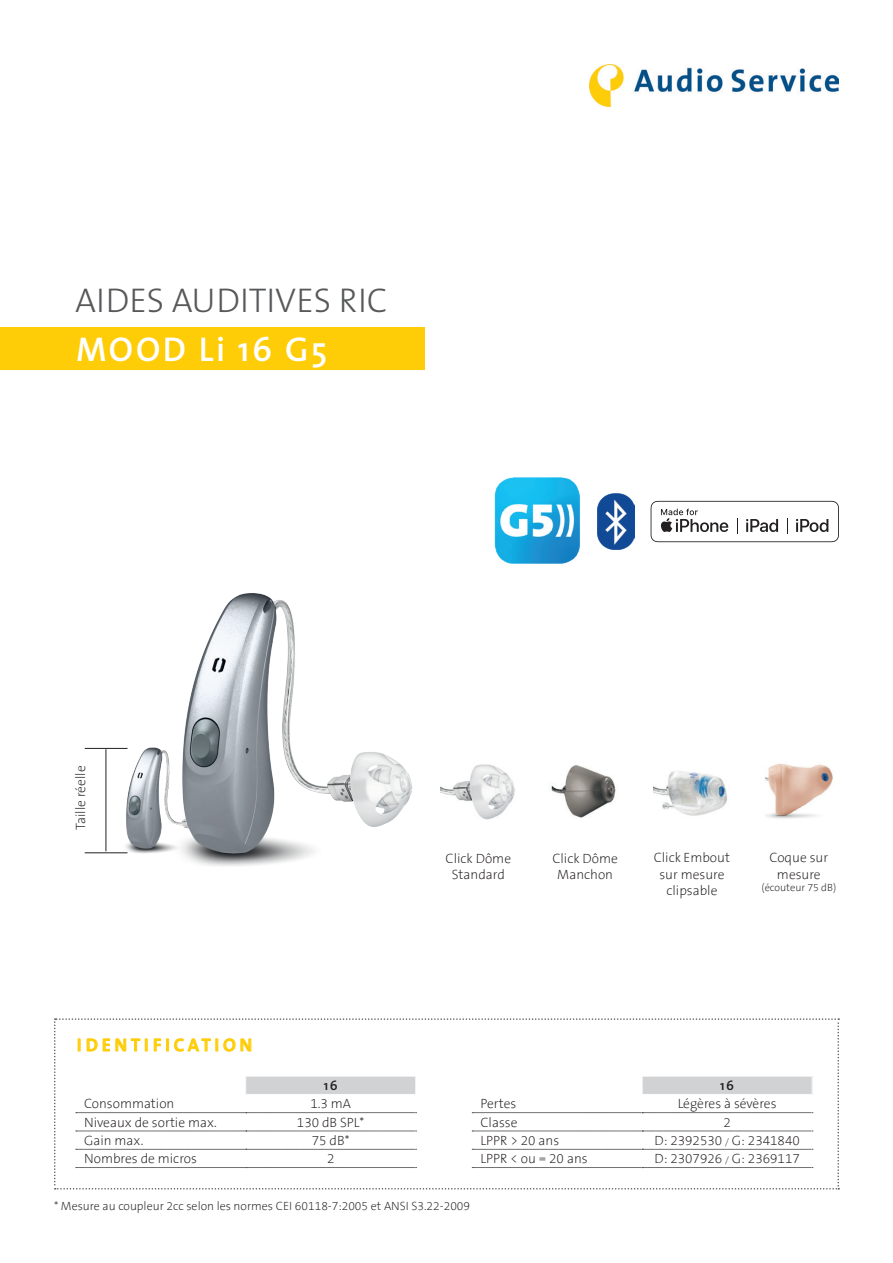
<style>
.page{position:relative;width:893px;height:1263px;background:#fff}
.page>*{position:absolute;margin:0;border:0;box-sizing:border-box;transform-origin:0 0}
.t1{font:300 34.5px "The Sans";color:#57585a}
.t2{font:600 34.5px "The Sans";letter-spacing:.075em;color:#fff}
.t3{font:600 18px "The Sans";letter-spacing:.215em;color:#fecd08}
.t4{font:200 13.5px/16.2px "The Sans B2";color:#231f20;text-align:center}
.t5{font:600 13.5px "The Sans";color:#231f20}
.t6{font:200 12px "The Sans B2";color:#231f20}
.t7{font:200 10.5px "The Sans B2";color:#231f20}
.s1{font-style:inherit}
.s2{font-size:9px}
</style>
<div class="page">
<img style="left:590px;top:64px;width:249px;height:43px">
<div style="left:0;top:327px;width:424px;height:43px;background:#fecd08"></div>
<hr style="left:106px;top:749px;width:1px;height:102px;background:#231f20">
<hr style="left:85px;top:748px;width:42px;height:1px;background:#231f20">
<hr style="left:85px;top:852px;width:42px;height:1px;background:#231f20">
<img style="left:117px;top:747px;width:45px;height:107px">
<img style="left:465px;top:764px;width:50px;height:56px">
<img style="left:551px;top:765px;width:65px;height:53px">
<img style="left:654px;top:771px;width:73px;height:45px">
<img style="left:765px;top:763px;width:68px;height:56px">
<img style="left:162px;top:593px;width:303px;height:273px">
<svg style="left:54px;top:1018px;width:785px;height:171px"></svg>
<svg style="left:651px;top:501px;width:188px;height:41px"></svg>
<img style="left:494px;top:477px;width:86px;height:87px">
<img style="left:597px;top:493px;width:37px;height:57px">
<h1 class="t1" style="left:75px;top:272px;width:314px">AIDES AUDITIVES RIC</h1>
<h1 class="t2" style="left:76px;top:320px;width:253px">MOOD <span class="s1">Li</span> 16 G5</h1>
<p class="t4" style="left:73px;top:830px;width:66px;rotate:-90deg">Taille réelle</p>
<h2 class="t3" style="left:77px;top:1030px;width:177px">IDENTIFICATION</h2>
<p class="t5" style="left:324px;top:1074px;width:15px">16</p>
<p class="t4" style="left:446px;top:851px;width:67px">Click Dôme<br>Standard</p>
<p class="t4" style="left:552px;top:851px;width:67px">Click Dôme<br>Manchon</p>
<p class="t4" style="left:654px;top:850px;width:78px">Click Embout sur mesure clipsable</p>
<p class="t4" style="left:769px;top:850px;width:60px">Coque sur mesure</p>
<p class="t7" style="left:761px;top:882px;width:76px">(écouteur 75 dB)</p>
<p class="t5" style="left:720px;top:1074px;width:15px">16</p>
<p class="t4" style="left:84px;top:1096px;width:92px">Consommation</p>
<p class="t4" style="left:310px;top:1096px;width:42px">1.3 mA</p>
<p class="t4" style="left:84px;top:1115px;width:134px">Niveaux de sortie max.</p>
<p class="t4" style="left:297px;top:1115px;width:69px">130 dB SPL*</p>
<p class="t4" style="left:84px;top:1133px;width:61px">Gain max.</p>
<p class="t4" style="left:312px;top:1133px;width:39px">75 dB*</p>
<p class="t4" style="left:84px;top:1151px;width:114px">Nombres de micros</p>
<p class="t4" style="left:327px;top:1151px;width:9px">2</p>
<p class="t6" style="left:54px;top:1200px;width:418px">* Mesure au coupleur 2cc selon les normes CEI 60118-7:2005 et ANSI S3.22-2009</p>
<p class="t4" style="left:480px;top:1096px;width:37px">Pertes</p>
<p class="t4" style="left:678px;top:1096px;width:100px">Légères à sévères</p>
<p class="t4" style="left:480px;top:1115px;width:38px">Classe</p>
<p class="t4" style="left:723px;top:1115px;width:9px">2</p>
<p class="t4" style="left:480px;top:1133px;width:80px">LPPR &gt; 20 ans</p>
<p class="t4" style="left:654px;top:1133px;width:147px">D: 2392530 <span class="s2">/</span> G: 2341840</p>
<p class="t4" style="left:480px;top:1151px;width:109px">LPPR &lt; ou = 20 ans</p>
<p class="t4" style="left:654px;top:1151px;width:147px">D: 2307926 <span class="s2">/</span> G: 2369117</p>
</div>
